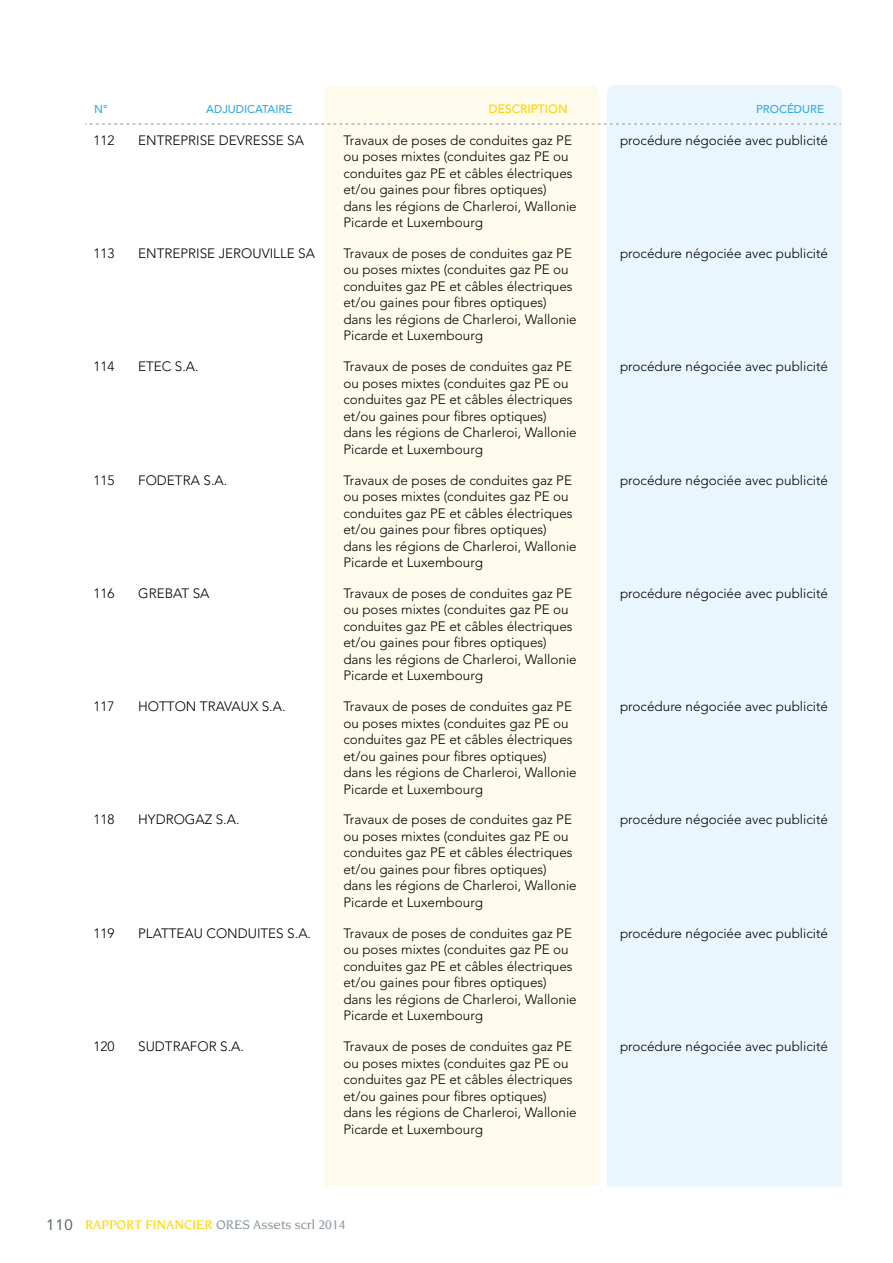
<style>
.page{position:relative;width:893px;height:1263px;background:#fff}
.page>*{position:absolute;margin:0;border:0;box-sizing:border-box;transform-origin:0 0}
.t1{font:300 13.5px/16.5px "Avenir LT";color:#000}
.t2{font:500 13.5px "Novarese LT";color:#8a959c}
.t3{font:500 12px "Avenir LT";color:#ffd300}
.t4{font:500 11.25px "Avenir LT";color:#36a9e1}
.s1{font-family:"Avenir LT";font-weight:400;font-size:15px;color:#58666d}
.s2{color:#ffd300}
</style>
<div class="page">
<div style="left:607px;top:85px;width:235px;height:1101px;background:#e9f6fe"></div>
<div style="left:324px;top:85px;width:276px;height:1101px;background:#fffbec"></div>
<svg style="left:85px;top:124px;width:756px;height:1px"></svg>
<p class="t4" style="left:94px;top:103px;width:15px">N°</p>
<p class="t4" style="left:206px;top:103px;width:88px">ADJUDICATAIRE</p>
<p class="t3" style="left:489px;top:102px;width:80px">DESCRIPTION</p>
<p class="t4" style="left:756px;top:103px;width:69px">PROCÉDURE</p>
<p class="t1" style="left:94px;top:132px;width:23px">112</p>
<p class="t1" style="left:138px;top:132px;width:167px">ENTREPRISE DEVRESSE SA</p>
<p class="t1" style="left:343px;top:132px;width:235px">Travaux de poses de conduites gaz PE ou poses mixtes (conduites gaz PE ou conduites gaz PE et câbles électriques et/ou gaines pour fibres optiques) dans les régions de Charleroi, Wallonie Picarde et Luxembourg</p>
<p class="t1" style="left:620px;top:132px;width:210px">procédure négociée avec publicité</p>
<p class="t1" style="left:94px;top:245px;width:23px">113</p>
<p class="t1" style="left:138px;top:245px;width:178px">ENTREPRISE JEROUVILLE SA</p>
<p class="t1" style="left:343px;top:245px;width:235px">Travaux de poses de conduites gaz PE ou poses mixtes (conduites gaz PE ou conduites gaz PE et câbles électriques et/ou gaines pour fibres optiques) dans les régions de Charleroi, Wallonie Picarde et Luxembourg</p>
<p class="t1" style="left:620px;top:245px;width:210px">procédure négociée avec publicité</p>
<p class="t1" style="left:94px;top:358px;width:23px">114</p>
<p class="t1" style="left:138px;top:358px;width:60px">ETEC S.A.</p>
<p class="t1" style="left:343px;top:358px;width:235px">Travaux de poses de conduites gaz PE ou poses mixtes (conduites gaz PE ou conduites gaz PE et câbles électriques et/ou gaines pour fibres optiques) dans les régions de Charleroi, Wallonie Picarde et Luxembourg</p>
<p class="t1" style="left:620px;top:358px;width:210px">procédure négociée avec publicité</p>
<p class="t1" style="left:94px;top:472px;width:23px">115</p>
<p class="t1" style="left:138px;top:472px;width:88px">FODETRA S.A.</p>
<p class="t1" style="left:343px;top:472px;width:235px">Travaux de poses de conduites gaz PE ou poses mixtes (conduites gaz PE ou conduites gaz PE et câbles électriques et/ou gaines pour fibres optiques) dans les régions de Charleroi, Wallonie Picarde et Luxembourg</p>
<p class="t1" style="left:620px;top:472px;width:210px">procédure négociée avec publicité</p>
<p class="t1" style="left:94px;top:585px;width:23px">116</p>
<p class="t1" style="left:138px;top:585px;width:73px">GREBAT SA</p>
<p class="t1" style="left:343px;top:585px;width:235px">Travaux de poses de conduites gaz PE ou poses mixtes (conduites gaz PE ou conduites gaz PE et câbles électriques et/ou gaines pour fibres optiques) dans les régions de Charleroi, Wallonie Picarde et Luxembourg</p>
<p class="t1" style="left:620px;top:585px;width:210px">procédure négociée avec publicité</p>
<p class="t1" style="left:94px;top:698px;width:23px">117</p>
<p class="t1" style="left:138px;top:698px;width:147px">HOTTON TRAVAUX S.A.</p>
<p class="t1" style="left:343px;top:698px;width:235px">Travaux de poses de conduites gaz PE ou poses mixtes (conduites gaz PE ou conduites gaz PE et câbles électriques et/ou gaines pour fibres optiques) dans les régions de Charleroi, Wallonie Picarde et Luxembourg</p>
<p class="t1" style="left:620px;top:698px;width:210px">procédure négociée avec publicité</p>
<p class="t1" style="left:94px;top:812px;width:23px">118</p>
<p class="t1" style="left:138px;top:812px;width:101px">HYDROGAZ S.A.</p>
<p class="t1" style="left:343px;top:812px;width:235px">Travaux de poses de conduites gaz PE ou poses mixtes (conduites gaz PE ou conduites gaz PE et câbles électriques et/ou gaines pour fibres optiques) dans les régions de Charleroi, Wallonie Picarde et Luxembourg</p>
<p class="t1" style="left:620px;top:812px;width:210px">procédure négociée avec publicité</p>
<p class="t1" style="left:94px;top:925px;width:23px">119</p>
<p class="t1" style="left:138px;top:925px;width:172px">PLATTEAU CONDUITES S.A.</p>
<p class="t1" style="left:343px;top:925px;width:235px">Travaux de poses de conduites gaz PE ou poses mixtes (conduites gaz PE ou conduites gaz PE et câbles électriques et/ou gaines pour fibres optiques) dans les régions de Charleroi, Wallonie Picarde et Luxembourg</p>
<p class="t1" style="left:620px;top:925px;width:210px">procédure négociée avec publicité</p>
<p class="t1" style="left:94px;top:1038px;width:23px">120</p>
<p class="t1" style="left:138px;top:1038px;width:105px">SUDTRAFOR S.A.</p>
<p class="t1" style="left:343px;top:1038px;width:235px">Travaux de poses de conduites gaz PE ou poses mixtes (conduites gaz PE ou conduites gaz PE et câbles électriques et/ou gaines pour fibres optiques) dans les régions de Charleroi, Wallonie Picarde et Luxembourg</p>
<p class="t1" style="left:620px;top:1038px;width:210px">procédure négociée avec publicité</p>
<p class="t2" style="left:46px;top:1217px;width:301px"><span class="s1">110</span> <span class="s2">RAPPORT FINANCIER</span> ORES Assets scrl 2014</p>
</div>
